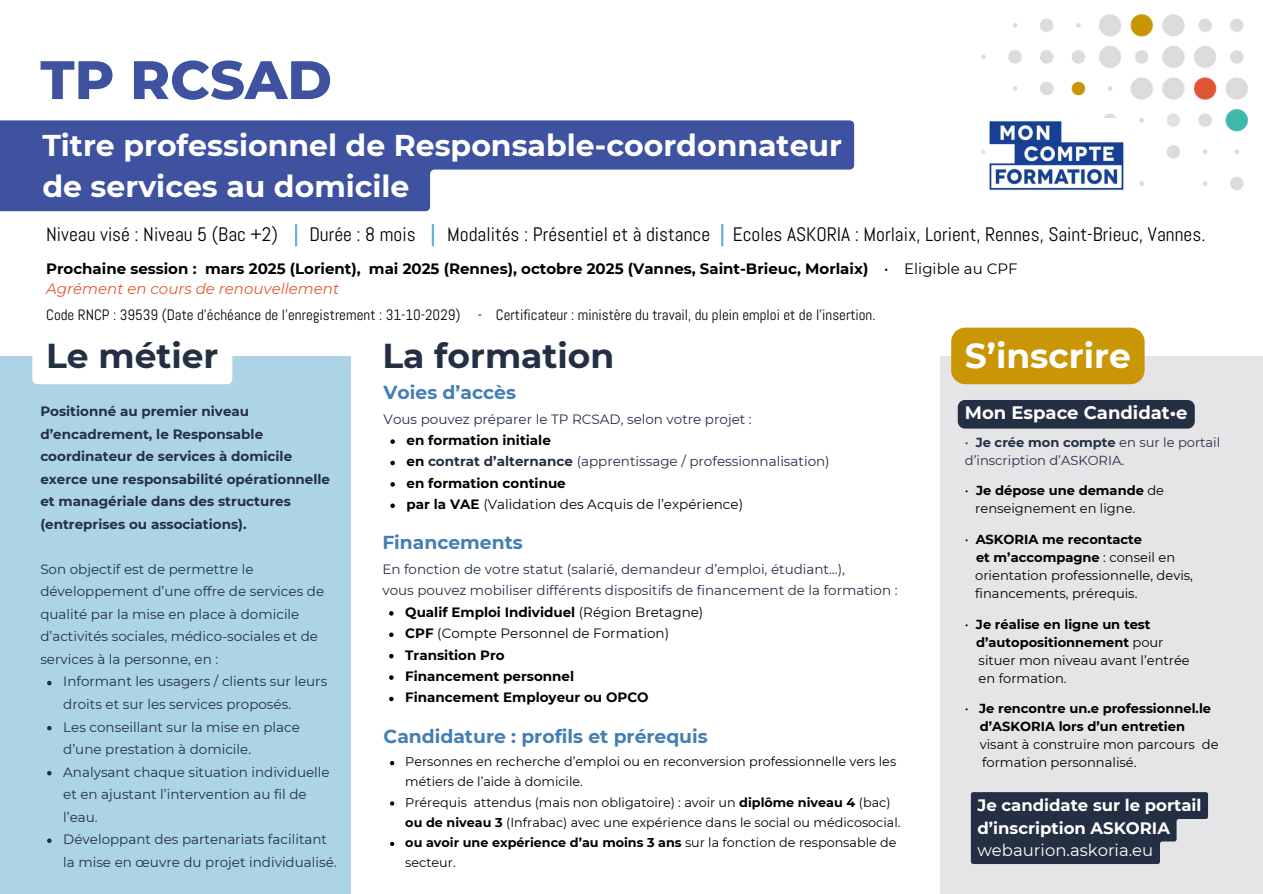
<style>
.page{position:relative;width:1263px;height:894px;background:#fff}
.page>*{position:absolute;margin:0;border:0;box-sizing:border-box;transform-origin:0 0}
.t1{font:800 54px "Montserrat";color:#3e52a0}
.t2{font:700 34.5px "Montserrat";color:#242f44}
.t3{font:700 34.5px "Montserrat";color:#fff}
.t4{font:700 30px/41.7px "Montserrat";color:#fff}
.t5{font:19.5px "Abel";color:#000}
.t6{font:700 18.75px "Montserrat";color:#447eb4}
.t7{font:700 18px "Montserrat";color:#fff}
.t8{font:700 16.5px/22.5px "Montserrat";color:#fff}
.t9{font:15px "Abel";color:#000}
.t10{font:700 15px "Montserrat";color:#000}
.t11{font:italic 15px "Montserrat";color:#e45838}
.t12{font:15px "Montserrat";color:#000}
.t13{font:13.5px/22.5px "Montserrat";color:#242f44}
.t14{font:700 13.5px/22.5px "Montserrat";color:#242f44}
.t15{font:700 13.5px "Montserrat";color:#000}
.t16{font:13.5px "Montserrat";color:#000}
.t17{font:13.05px "Montserrat";color:#000}
.t18{font:700 13.05px "Montserrat";color:#000}
.t19{font:13.05px/18px "Montserrat";color:#242f44}
.t20{font:12.75px/20.2px "Montserrat";color:#000}
.s1{font-weight:400}
.s2{font-weight:700;color:#000}
.s3{font-weight:700}
</style>
<div class="page">
<img style="left:981px;top:14px;width:267px;height:176px">
<hr style="left:295px;top:224px;width:2px;height:22px;background:#63b4d7">
<hr style="left:432px;top:224px;width:2px;height:22px;background:#63b4d7">
<hr style="left:721px;top:224px;width:2px;height:22px;background:#63b4d7">
<div style="left:0;top:356px;width:351px;height:537px;background:#acd4e5"></div>
<svg style="left:0;top:120px;width:854px;height:91px;fill:#3e52a0"></svg>
<div style="left:32px;top:356px;width:200px;height:28px;background:#fff"></div>
<svg style="left:47px;top:680px;width:5px;height:5px"></svg>
<svg style="left:47px;top:725px;width:5px;height:5px"></svg>
<svg style="left:47px;top:771px;width:5px;height:4px"></svg>
<svg style="left:47px;top:838px;width:5px;height:4px"></svg>
<img style="left:985px;top:118px;width:143px;height:73px">
<svg style="left:390px;top:761px;width:4px;height:4px"></svg>
<svg style="left:390px;top:801px;width:4px;height:4px"></svg>
<svg style="left:390px;top:841px;width:4px;height:4px"></svg>
<div style="left:940px;top:356px;width:323px;height:537px;background:#e5e4e6"></div>
<div style="left:951px;top:327px;width:194px;height:57px;background:#c99705;border-radius:14px"></div>
<svg style="left:971px;top:792px;width:237px;height:71px;background:#384255"></svg>
<div style="left:958px;top:400px;width:237px;height:28px;background:#242f44;border-radius:7px"></div>
<svg style="left:390px;top:439px;width:5px;height:4px"></svg>
<svg style="left:390px;top:460px;width:5px;height:5px"></svg>
<svg style="left:390px;top:482px;width:5px;height:4px"></svg>
<svg style="left:390px;top:503px;width:5px;height:5px"></svg>
<svg style="left:389px;top:611px;width:5px;height:4px"></svg>
<svg style="left:389px;top:632px;width:5px;height:5px"></svg>
<svg style="left:389px;top:653px;width:5px;height:5px"></svg>
<svg style="left:389px;top:675px;width:5px;height:4px"></svg>
<svg style="left:389px;top:696px;width:5px;height:5px"></svg>
<p class="t1" style="left:40px;top:47px;width:293px">TP RCSAD</p>
<h1 class="t4" style="left:42px;top:124px;width:801px">Titre professionnel de Responsable-coordonnateur de services au domicile</h1>
<p class="t5" style="left:46px;top:222px;width:233px">Niveau visé : Niveau 5 (Bac +2)</p>
<p class="t5" style="left:309px;top:222px;width:108px">Durée : 8 mois</p>
<p class="t5" style="left:447px;top:222px;width:760px">Modalités : Présentiel et à distance Ecoles ASKORIA : Morlaix, Lorient, Rennes, Saint-Brieuc, Vannes.</p>
<h6 class="t10" style="left:46px;top:259px;width:844px">Prochaine session : mars 2025 (Lorient), mai 2025 (Rennes), octobre 2025 (Vannes, Saint-Brieuc, Morlaix) <span class="s1">•</span></h6>
<h2 class="t12" style="left:904px;top:259px;width:115px">Eligible au CPF</h2>
<h2 class="t11" style="left:46px;top:279px;width:294px">Agrément en cours de renouvellement</h2>
<p class="t9" style="left:46px;top:305px;width:831px">Code RNCP : 39539 (Date d’échéance de l’enregistrement : 31-10-2029) - Certificateur : ministère du travail, du plein emploi et de l’insertion.</p>
<h3 class="t2" style="left:46px;top:335px;width:174px">Le métier</h3>
<p class="t14" style="left:40px;top:400px;width:291px">Positionné au premier niveau d’encadrement, le Responsable coordinateur de services à domicile exerce une responsabilité opérationnelle et managériale dans des structures (entreprises ou associations).</p>
<h5 class="t13" style="left:40px;top:557px;width:285px">Son objectif est de permettre le développement d’une offre de services de qualité par la mise en place à domicile d’activités sociales, médico-sociales et de services à la personne, en :</h5>
<p class="t13" style="left:63px;top:670px;width:266px">Informant les usagers / clients sur leurs droits et sur les services proposés.</p>
<p class="t13" style="left:63px;top:715px;width:238px">Les conseillant sur la mise en place d’une prestation à domicile.</p>
<h6 class="t13" style="left:63px;top:760px;width:268px">Analysant chaque situation individuelle et en ajustant l’intervention au fil de l’eau.</h6>
<p class="t13" style="left:63px;top:827px;width:275px">Développant des partenariats facilitant la mise en œuvre du projet individualisé.</p>
<p class="t2" style="left:382px;top:335px;width:233px">La formation</p>
<h4 class="t6" style="left:384px;top:380px;width:134px">Voies d’accès</h4>
<p class="t13" style="left:384px;top:407px;width:370px">Vous pouvez préparer le TP RCSAD, selon votre projet :</p>
<p class="t15" style="left:407px;top:432px;width:146px">en formation initiale</p>
<p class="t13" style="left:407px;top:450px;width:425px"><span class="s2">en</span> <span class="s3">contrat d’alternance</span> (apprentissage / professionnalisation)</p>
<p class="t15" style="left:407px;top:474px;width:161px">en formation continue</p>
<p class="t16" style="left:407px;top:496px;width:338px"><span class="s3">par la VAE</span> (Validation des Acquis de l’expérience)</p>
<p class="t6" style="left:382px;top:531px;width:142px">Financements</p>
<p class="t13" style="left:382px;top:557px;width:464px">En fonction de votre statut (salarié, demandeur d’emploi, étudiant...),</p>
<p class="t13" style="left:382px;top:579px;width:517px">vous pouvez mobiliser différents dispositifs de financement de la formation :</p>
<p class="t15" style="left:405px;top:603px;width:300px">Qualif Emploi Individuel <span class="s1">(Région Bretagne)</span></p>
<p class="t16" style="left:405px;top:625px;width:265px"><span class="s3">CPF</span> (Compte Personnel de Formation)</p>
<p class="t15" style="left:405px;top:646px;width:101px">Transition Pro</p>
<p class="t15" style="left:405px;top:667px;width:170px">Financement personnel</p>
<p class="t15" style="left:405px;top:689px;width:245px">Financement Employeur ou OPCO</p>
<p class="t6" style="left:384px;top:724px;width:326px">Candidature : profils et prérequis</p>
<p class="t20" style="left:405px;top:751px;width:492px">Personnes en recherche d’emploi ou en reconversion professionnelle vers les</p>
<p class="t20" style="left:405px;top:771px;width:179px">métiers de l’aide à domicile.<br>Prérequis</p>
<p class="t20" style="left:405px;top:791px;width:497px;text-indent:68px">attendus (mais non obligatoire) : avoir un <span class="s3">diplôme niveau 4</span> (bac) <span class="s3">ou de niveau 3</span> (Infrabac) avec une expérience dans le social ou médicosocial. <span class="s3">ou avoir une expérience d’au moins 3 ans</span> sur la fonction de responsable de</p>
<p class="t20" style="left:405px;top:852px;width:52px">secteur.</p>
<p class="t3" style="left:965px;top:335px;width:167px">S’inscrire</p>
<h2 class="t7" style="left:965px;top:402px;width:224px">Mon Espace Candidat•e</h2>
<h2 class="t19" style="left:965px;top:433px;width:257px">• <span class="s3">Je crée mon compte</span> en sur le portail d’inscription d’ASKORIA.</h2>
<p class="t18" style="left:965px;top:482px;width:201px"><span class="s1">•</span> Je dépose une demande <span class="s1">de</span></p>
<p class="t17" style="left:975px;top:500px;width:162px">renseignement en ligne.</p>
<p class="t18" style="left:965px;top:531px;width:179px"><span class="s1">•</span> ASKORIA me recontacte</p>
<p class="t18" style="left:976px;top:549px;width:201px">et m’accompagne <span class="s1">: conseil en</span></p>
<p class="t17" style="left:975px;top:567px;width:219px">orientation professionnelle, devis,</p>
<p class="t17" style="left:975px;top:585px;width:164px">financements, prérequis.</p>
<p class="t17" style="left:965px;top:615px;width:5px">•</p>
<p class="t18" style="left:976px;top:615px;width:176px">Je réalise en ligne un test</p>
<p class="t18" style="left:976px;top:633px;width:189px">d’autopositionnement <span class="s1">pour</span></p>
<p class="t17" style="left:979px;top:651px;width:213px">situer mon niveau avant l’entrée</p>
<p class="t17" style="left:979px;top:669px;width:90px">en formation.</p>
<p class="t18" style="left:965px;top:700px;width:248px"><span class="s1">•</span> Je rencontre un.e professionnel.le</p>
<p class="t18" style="left:980px;top:718px;width:207px">d’ASKORIA lors d’un entretien</p>
<p class="t17" style="left:980px;top:736px;width:217px">visant à construire mon parcours</p>
<h4 class="t17" style="left:1202px;top:736px;width:18px">de</h4>
<h4 class="t17" style="left:982px;top:754px;width:156px">formation personnalisé.</h4>
<p class="t8" style="left:977px;top:793px;width:225px">Je candidate sur le portail d’inscription ASKORIA <span class="s1">webaurion.askoria.eu</span></p>
</div>
